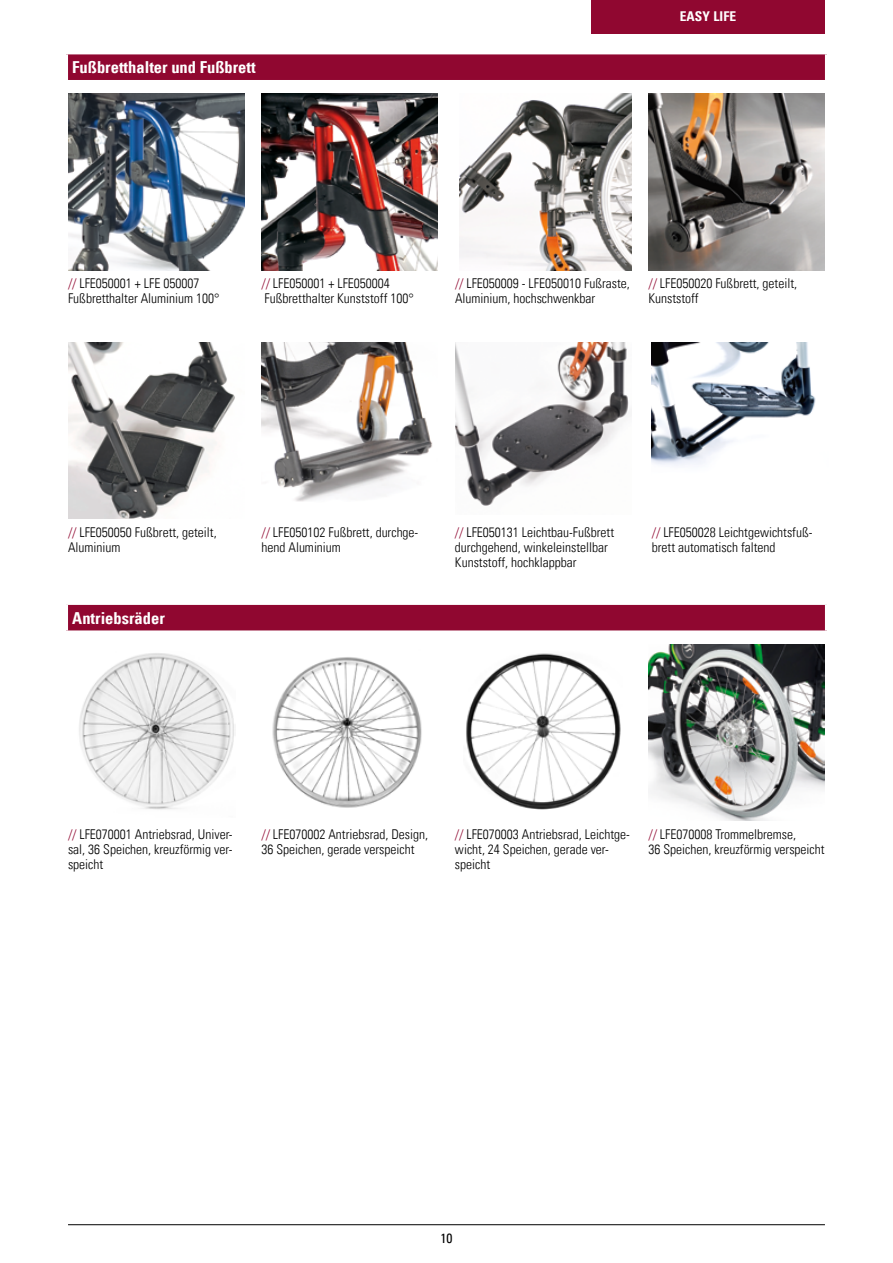
<style>
.page{position:relative;width:893px;height:1263px;background:#fff}
.page>*{position:absolute;margin:0;border:0;box-sizing:border-box;transform-origin:0 0}
.t1{font:16.5px "Univers Com 67 Bold Cond";color:#fff}
.t2{font:13.5px/15px "Univers Com 47 Light Cond";color:#000}
.t3{font:13.5px "Univers Com 67 Bold Cond";letter-spacing:.01em;color:#fff}
.t4{font:condensed 13.5px "Univers Com 57";color:#000}
.s1{color:#900730}
</style>
<div class="page">
<img style="left:261px;top:342px;width:172px;height:160px">
<img style="left:68px;top:342px;width:167px;height:177px">
<img style="left:648px;top:94px;width:177px;height:176px">
<img style="left:459px;top:94px;width:172px;height:176px">
<img style="left:648px;top:644px;width:177px;height:176px">
<img style="left:68px;top:94px;width:176px;height:176px">
<img style="left:261px;top:94px;width:177px;height:176px">
<img style="left:455px;top:342px;width:175px;height:164px">
<img style="left:652px;top:342px;width:164px;height:124px">
<img style="left:79px;top:653px;width:155px;height:157px">
<img style="left:272px;top:657px;width:150px;height:151px">
<img style="left:466px;top:653px;width:155px;height:156px">
<div style="left:66px;top:53px;width:761px;height:29px;background:#900730"></div>
<hr style="left:65px;top:51px;width:763px;height:3px;background:#fff">
<hr style="left:65px;top:54px;width:3px;height:26px;background:#fff">
<hr style="left:825px;top:54px;width:3px;height:26px;background:#fff">
<hr style="left:65px;top:80px;width:763px;height:3px;background:#fff">
<div style="left:66px;top:603px;width:761px;height:29px;background:#900730"></div>
<svg style="left:66px;top:603px;width:761px;height:2px;background:#faf5f7"></svg>
<hr style="left:65px;top:605px;width:3px;height:25px;background:#fff">
<hr style="left:825px;top:605px;width:3px;height:25px;background:#fff">
<svg style="left:66px;top:630px;width:761px;height:2px;background:#e4c4cd"></svg>
<div style="left:591px;top:0;width:234px;height:34px;background:#900730"></div>
<hr style="left:68px;top:1224px;width:757px;height:1px;background:#000">
<p class="t1" style="left:72px;top:57px;width:185px">Fußbretthalter und Fußbrett</p>
<p class="t3" style="left:680px;top:8px;width:58px">EASY LIFE</p>
<p class="t2" style="left:68px;top:276px;width:153px"><span class="s1">//</span> LFE050001 + LFE 050007<br>Fußbretthalter Aluminium 100°</p>
<p class="t2" style="left:261px;top:276px;width:154px"><span class="s1">//</span> LFE050001 + LFE050004<br>Fußbretthalter Kunststoff 100°</p>
<p class="t2" style="left:455px;top:276px;width:176px"><span class="s1">//</span> LFE050009 - LFE050010 Fußraste,<br>Aluminium, hochschwenkbar</p>
<p class="t2" style="left:648px;top:276px;width:150px"><span class="s1">//</span> LFE050020 Fußbrett, geteilt,<br>Kunststoff</p>
<p class="t2" style="left:68px;top:525px;width:150px"><span class="s1">//</span> LFE050050 Fußbrett, geteilt,<br>Aluminium</p>
<p class="t1" style="left:72px;top:608px;width:94px">Antriebsräder</p>
<p class="t2" style="left:261px;top:525px;width:158px"><span class="s1">//</span> LFE050102 Fußbrett, durchge&shy;hend Aluminium</p>
<p class="t2" style="left:455px;top:525px;width:161px"><span class="s1">//</span> LFE050131 Leichtbau-Fußbrett durchgehend, winkeleinstellbar<br>Kunststoff, hochklappbar</p>
<p class="t2" style="left:652px;top:525px;width:162px"><span class="s1">//</span> LFE050028 Leichtgewichtsfuß&shy;brett automatisch faltend</p>
<p class="t2" style="left:68px;top:826px;width:166px;text-align:justify"><span class="s1">//</span> LFE070001 Antriebsrad, Univer&shy;sal, 36 Speichen, kreuzförmig ver&shy;speicht</p>
<p class="t2" style="left:455px;top:826px;width:176px"><span class="s1">//</span> LFE070003 Antriebsrad, Leichtge&shy;wicht, 24 Speichen, gerade ver&shy;speicht</p>
<p class="t2" style="left:261px;top:826px;width:168px"><span class="s1">//</span> LFE070002 Antriebsrad, Design,<br>36 Speichen, gerade verspeicht</p>
<p class="t2" style="left:648px;top:826px;width:178px"><span class="s1">//</span> LFE070008 Trommelbremse,<br>36 Speichen, kreuzförmig verspeicht</p>
<p class="t4" style="left:440px;top:1229px;width:13px">10</p>
</div>
